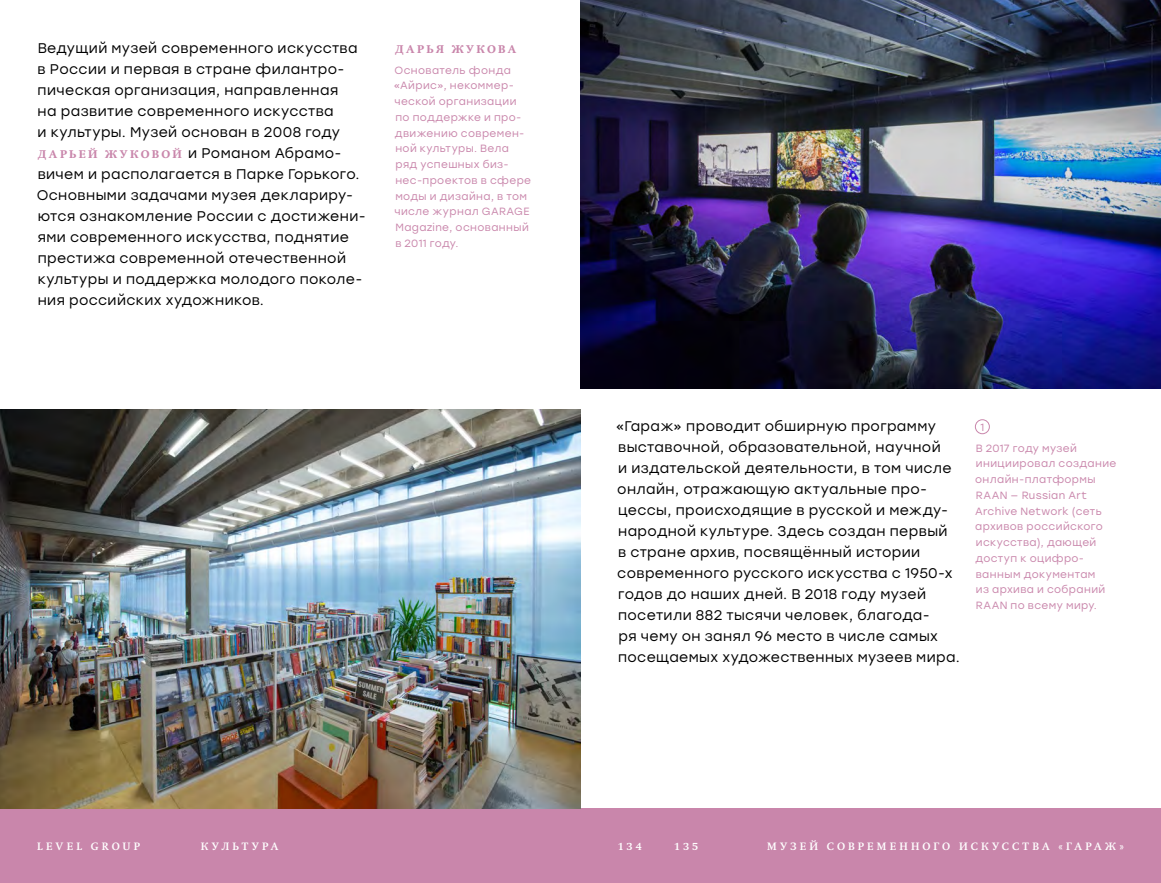
<style>
.page{position:relative;width:1161px;height:883px;background:#fff}
.page>*{position:absolute;margin:0;border:0;box-sizing:border-box;transform-origin:0 0}
.t1{font:14px/21px "Stolzl";letter-spacing:.025em;color:#000}
.t2{font:800 10.85px "Swift";letter-spacing:.22em;color:#c986ab}
.t3{font:10.5px/15.8px "Stolzl";letter-spacing:.035em;color:#c986ab}
.t4{font:700 10.5px "Swift";letter-spacing:.3em;color:#fff}
.s1{font-family:"Swift";font-weight:800;font-size:10.85px;color:#c986ab}
</style>
<div class="page">
<div style="left:580px;top:809px;width:581px;height:74px;background:#c986ab"></div>
<div style="left:0;top:809px;width:580px;height:74px;background:#c986ab"></div>
<img style="left:0;top:410px;width:580px;height:399px">
<img style="left:580px;top:0;width:581px;height:388px">
<div style="left:975px;top:419px;width:15px;height:15px;border:1px solid #c986ab;border-radius:50%"></div>
<p class="t1" style="left:37px;top:37px;width:330px">Ведущий музей современного искусства в России и первая в стране филантро&shy;пическая организация, направленная<br>на развитие современного искусства<br>и культуры. Музей основан в 2008 году <span class="s1">ДАРЬЕЙ ЖУКОВОЙ</span> и Романом Абрамо&shy;вичем и располагается в Парке Горького.<br>Основными задачами музея деклариру&shy;ются ознакомление России с достижени&shy;ями современного искусства, поднятие престижа современной отечественной культуры и поддержка молодого поколе&shy;ния российских художников.</p>
<p class="t2" style="left:395px;top:42px;width:122px">ДАРЬЯ ЖУКОВА</p>
<p class="t3" style="left:393px;top:62px;width:139px">Основатель фонда «Айрис», некоммер&shy;ческой организации по поддержке и про&shy;движению современ&shy;ной культуры. Вела ряд успешных биз&shy;нес-проектов в сфере моды и дизайна, в том числе журнал GARAGE<br>Magazine, основанный в 2011 году.</p>
<p class="t1" style="left:615px;top:415px;width:346px">«Гараж» проводит обширную программу выставочной, образовательной, научной<br>и издательской деятельности, в том числе онлайн, отражающую актуальные про&shy;цессы, происходящие в русской и между&shy;народной культуре. Здесь создан первый<br>в стране архив, посвящённый истории современного русского искусства с -1950-х годов до наших дней. В 2018 году музей посетили 882 тысячи человек, благода-<br>ря чему он занял 96 место в числе самых посещаемых художественных музеев мира.</p>
<p class="t3" style="left:976px;top:416px;width:103px;line-height:21px;text-indent:5px">1<br>В 2017 году музей</p>
<p class="t3" style="left:975px;top:455px;width:143px">инициировал создание онлайн-платформы<br>RAAN — Russian Art<br>Archive Network (сеть архивов российского искусства), дающей доступ к оцифро&shy;ванным документам<br>из архива и собраний<br>RAAN по всему миру.</p>
<p class="t4" style="left:37px;top:840px;width:104px">LEVEL GROUP</p>
<p class="t4" style="left:201px;top:840px;width:30px">К уультура уультура</p>
<p class="t4" style="left:618px;top:840px;width:26px">134</p>
<p class="t4" style="left:674px;top:840px;width:26px">135</p>
<p class="t4" style="left:767px;top:840px;width:16px">М узей</p>
<p class="t4" style="left:827px;top:840px;width:33px">со временно</p>
<p class="t4" style="left:933px;top:840px;width:37px">го искусст</p>
<p class="t4" style="left:1032px;top:840px;width:36px">ва «Гараж</p>
<p class="t4" style="left:1119px;top:840px;width:6px">»</p>
</div>
